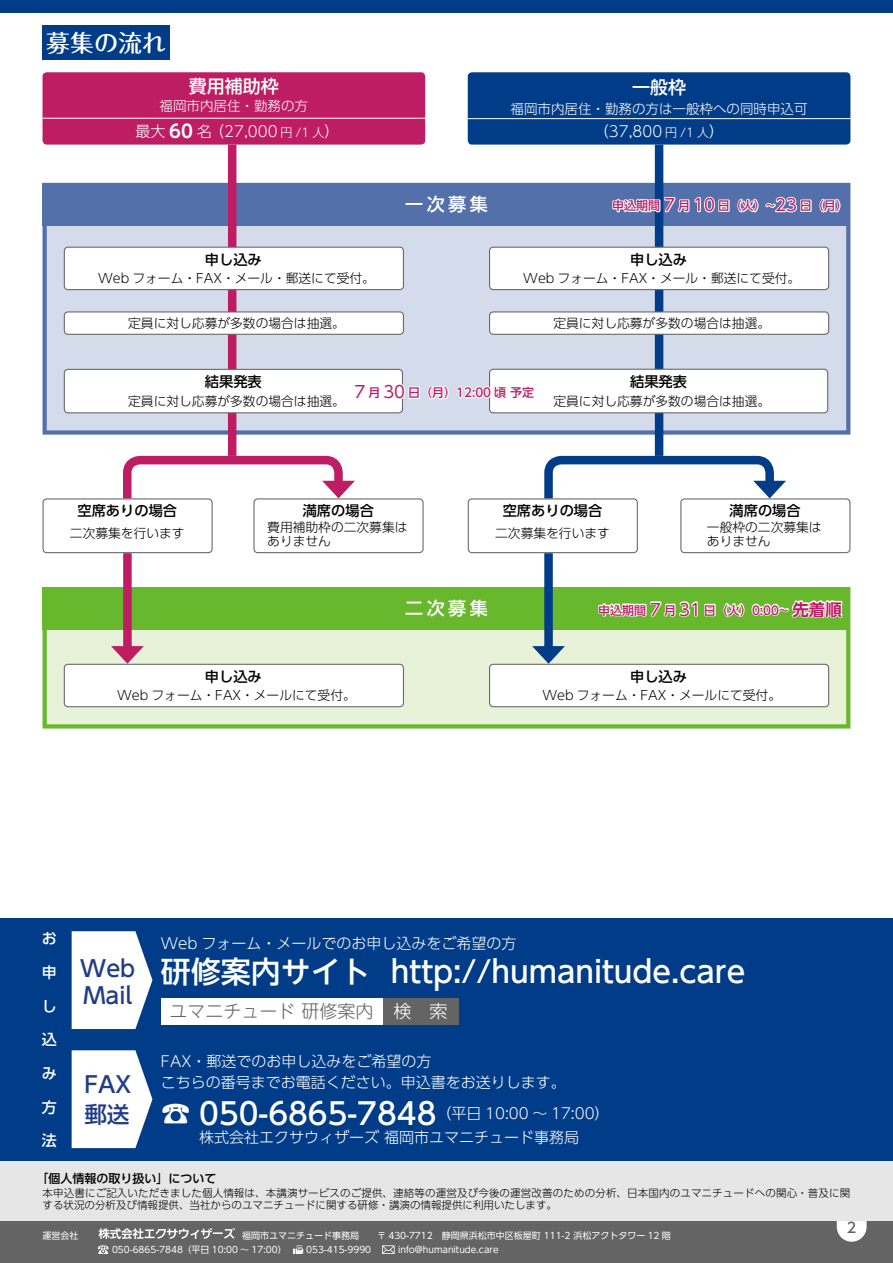
<style>
.page{position:relative;width:893px;height:1263px;background:#fff}
.page>*{position:absolute;margin:0;border:0;box-sizing:border-box;transform-origin:0 0}
.t1{font:500 30px "UD Shin Go NT Pr 6";color:#fff}
.t2{font:500 24px "Maru Fo Pro";color:#fff}
.t3{font:500 22.5px/30px "UD Shin Go Pr 6";color:#213d87}
.t4{font:500 18px "UD Shin Go Pr 6";letter-spacing:.1em;color:#fff}
.t5{font:300 18px "UD Shin M Go Pr 6";color:#656464}
.t6{font:300 18px "UD Shin Go Pr 6";color:#fff}
.t7{font:700 18px "UD Shin Go Pr 6 De";color:#fff}
.t8{font:16.5px "UD Shin Go Pr 6";color:#be1c63}
.t9{font:700 16.5px "UD Shin Go Pr 6 De";color:#be1c63}
.t10{font:300 15px/21px "UD Shin Go Pr 6";color:#fff}
.t11{font:300 15px "UD Shin Go Pro";color:#fff}
.t12{font:500 15px "UD Shin Go Pr 6";color:#fff}
.t13{font:500 14.25px "UD Shin Go Pr 6";color:#000}
.t14{font:500 14.25px "UD Shin Go Pr 6";color:#656464}
.t15{font:300 13.5px "UD Shin Go Pr 6";color:#fff}
.t16{font:300 12.75px/13.5px "UD Shin Go Pr 6";color:#000}
.t17{font:500 12px "UD Shin Go Pr 6";color:#be1c63}
.t18{font:500 12px "UD Shin Go Pr 6";color:#000}
.t19{font:300 12px "UD Shin Go Pr 6";color:#fff}
.t20{font:300 10.5px/12px "UD Shin Go Pr 6";letter-spacing:.015em;color:#000}
.t21{font:9px "UD Shin Go Pr 6";color:#fff}
</style>
<div class="page">
<div style="left:0;top:1220px;width:893px;height:43px;background:#656464"></div>
<svg style="left:382px;top:1245px;width:13px;height:9px"></svg>
<svg style="left:293px;top:1245px;width:10px;height:9px"></svg>
<svg style="left:98px;top:1245px;width:11px;height:9px"></svg>
<svg style="left:837px;top:1220px;width:29px;height:22px"></svg>
<svg style="left:99px;top:1228px;width:136px;height:11px"></svg>
<div style="left:0;top:0;width:893px;height:13px;background:#003d89"></div>
<div style="left:43px;top:26px;width:127px;height:34px;background:#003d89"></div>
<div style="left:43px;top:72px;width:382px;height:73px;background:#be1c63;border-radius:4px"></div>
<hr style="left:43px;top:118px;width:382px;height:1px;background:#fff">
<div style="left:43px;top:183px;width:807px;height:252px;background:#d4dbea;border:4px solid #5470ab"></div>
<div style="left:43px;top:587px;width:807px;height:141px;background:#e8f2d9;border:4px solid #68b82e"></div>
<div style="left:43px;top:183px;width:807px;height:42px;background:#5470ab"></div>
<div style="left:43px;top:587px;width:807px;height:43px;background:#68b82e"></div>
<div style="left:228px;top:145px;width:8px;height:311px;background:#be1c63"></div>
<div style="left:64px;top:247px;width:339px;height:43px;background:#fff;border-radius:4px"></div>
<div style="left:64px;top:247px;width:340px;height:43px;border:1px solid #656464;border-radius:4px"></div>
<div style="left:64px;top:664px;width:339px;height:43px;background:#fff;border-radius:4px"></div>
<div style="left:64px;top:664px;width:340px;height:43px;border:1px solid #656464;border-radius:4px"></div>
<div style="left:64px;top:312px;width:339px;height:22px;background:#fff;border-radius:4px"></div>
<div style="left:64px;top:311px;width:340px;height:24px;border:1px solid #656464;border-radius:4px"></div>
<div style="left:64px;top:369px;width:338px;height:44px;background:#fff;border-radius:4px"></div>
<div style="left:64px;top:369px;width:339px;height:44px;border:1px solid #656464;border-radius:4px"></div>
<div style="left:655px;top:145px;width:8px;height:311px;background:#013c88"></div>
<div style="left:544px;top:553px;width:9px;height:100px;background:#013c88"></div>
<svg style="left:532px;top:646px;width:33px;height:18px"></svg>
<svg style="left:612px;top:195px;width:229px;height:20px"></svg>
<svg style="left:598px;top:600px;width:245px;height:19px"></svg>
<div style="left:490px;top:312px;width:339px;height:22px;background:#fff;border-radius:4px"></div>
<div style="left:489px;top:311px;width:340px;height:24px;border:1px solid #656464;border-radius:4px"></div>
<div style="left:490px;top:369px;width:338px;height:44px;background:#fff;border-radius:4px"></div>
<div style="left:489px;top:369px;width:339px;height:44px;border:1px solid #656464;border-radius:4px"></div>
<div style="left:490px;top:247px;width:339px;height:43px;background:#fff;border-radius:4px"></div>
<div style="left:489px;top:247px;width:340px;height:43px;border:1px solid #656464;border-radius:4px"></div>
<div style="left:490px;top:664px;width:339px;height:43px;background:#fff;border-radius:4px"></div>
<div style="left:489px;top:664px;width:340px;height:43px;border:1px solid #656464;border-radius:4px"></div>
<svg style="left:401px;top:383px;width:19px;height:18px"></svg>
<svg style="left:427px;top:385px;width:64px;height:16px"></svg>
<div style="left:253px;top:498px;width:171px;height:55px;border:1px solid #656464;border-radius:4px"></div>
<div style="left:43px;top:498px;width:170px;height:55px;border:1px solid #656464;border-radius:4px"></div>
<div style="left:468px;top:498px;width:170px;height:55px;border:1px solid #656464;border-radius:4px"></div>
<div style="left:680px;top:498px;width:170px;height:55px;border:1px solid #656464;border-radius:4px"></div>
<svg style="left:119px;top:452px;width:236px;height:55px"></svg>
<div style="left:123px;top:553px;width:9px;height:100px;background:#be1c63"></div>
<svg style="left:111px;top:646px;width:33px;height:18px"></svg>
<svg style="left:540px;top:452px;width:246px;height:55px"></svg>
<div style="left:468px;top:72px;width:382px;height:73px;background:#013c88;border-radius:4px"></div>
<hr style="left:468px;top:118px;width:382px;height:1px;background:#fff">
<div style="left:0;top:1161px;width:893px;height:59px;background:#e6e6e6"></div>
<div style="left:0;top:918px;width:893px;height:243px;background:#013c88"></div>
<svg style="left:72px;top:1050px;width:80px;height:98px;background:#e4eaf2"></svg>
<svg style="left:72px;top:931px;width:80px;height:98px;background:#e4eaf2"></svg>
<div style="left:382px;top:998px;width:77px;height:27px;background:#656464"></div>
<div style="left:161px;top:998px;width:221px;height:27px;background:#fff"></div>
<h2 class="t2" style="left:46px;top:23px;width:122px">募集の流れ</h2>
<h3 class="t4" style="left:189px;top:71px;width:91px">費用補助枠</h3>
<p class="t15" style="left:160px;top:95px;width:150px">福岡市内居住・勤務の方</p>
<h3 class="t7" style="left:169px;top:116px;width:25px">60</h3>
<p class="t10" style="left:197px;top:120px;width:16px">名</p>
<p class="t10" style="left:136px;top:120px;width:31px">最大</p>
<p class="t10" style="left:209px;top:120px;width:70px">（27,000</p>
<p class="t10" style="left:325px;top:120px;width:16px">(</p>
<p class="t19" style="left:281px;top:123px;width:45px">円 /1 人</p>
<h3 class="t4" style="left:632px;top:73px;width:55px">一般枠</h3>
<p class="t15" style="left:510px;top:98px;width:299px">福岡市内居住・勤務の方は一般枠への同時申込可</p>
<p class="t10" style="left:709px;top:120px;width:16px">(</p>
<p class="t10" style="left:594px;top:120px;width:70px">（37,800</p>
<p class="t19" style="left:665px;top:123px;width:45px">円 /1 人</p>
<h3 class="t4" style="left:405px;top:189px;width:84px">一次募集</h3>
<p class="t8" style="left:693px;top:191px;width:23px">10</p>
<p class="t8" style="left:775px;top:191px;width:23px">23</p>
<p class="t8" style="left:664px;top:191px;width:12px">7</p>
<p class="t17" style="left:718px;top:196px;width:59px">日（火）~</p>
<p class="t17" style="left:800px;top:196px;width:49px">日（月(</p>
<p class="t17" style="left:612px;top:196px;width:49px">申込期間</p>
<p class="t17" style="left:678px;top:196px;width:13px">月</p>
<p class="t13" style="left:205px;top:247px;width:58px">申し込み</p>
<p class="t16" style="left:98px;top:271px;width:278px">Web フォーム・FAX・メール・郵送にて受付。</p>
<p class="t13" style="left:630px;top:247px;width:58px">申し込み</p>
<p class="t16" style="left:523px;top:271px;width:278px">Web フォーム・FAX・メール・郵送にて受付。</p>
<p class="t16" style="left:128px;top:316px;width:218px">定員に対し応募が多数の場合は抽選。</p>
<p class="t16" style="left:553px;top:316px;width:218px">定員に対し応募が多数の場合は抽選。</p>
<p class="t13" style="left:205px;top:370px;width:58px">結果発表</p>
<p class="t16" style="left:128px;top:394px;width:218px">定員に対し応募が多数の場合は抽選。</p>
<p class="t8" style="left:383px;top:378px;width:23px">30</p>
<p class="t8" style="left:354px;top:378px;width:12px">7</p>
<p class="t17" style="left:408px;top:383px;width:128px">日（月）12:00 頃予定</p>
<p class="t17" style="left:368px;top:383px;width:13px">月</p>
<p class="t13" style="left:630px;top:370px;width:58px">結果発表</p>
<p class="t16" style="left:553px;top:394px;width:218px">定員に対し応募が多数の場合は抽選。</p>
<p class="t13" style="left:77px;top:499px;width:101px">空席ありの場合</p>
<p class="t16" style="left:70px;top:526px;width:116px">二次募集を行います</p>
<p class="t13" style="left:303px;top:499px;width:73px">満席の場合</p>
<p class="t16" style="left:267px;top:520px;width:142px">費用補助枠の二次募集はありません</p>
<p class="t13" style="left:503px;top:499px;width:101px">空席ありの場合</p>
<p class="t16" style="left:495px;top:526px;width:116px">二次募集を行います</p>
<p class="t13" style="left:730px;top:499px;width:73px">満席の場合</p>
<p class="t16" style="left:707px;top:520px;width:116px">一般枠の二次募集はありません</p>
<p class="t13" style="left:205px;top:665px;width:58px">申し込み</p>
<p class="t16" style="left:117px;top:688px;width:240px">Web フォーム・FAX・メールにて受付。</p>
<h3 class="t4" style="left:405px;top:594px;width:84px">二次募集</h3>
<p class="t8" style="left:679px;top:596px;width:23px">31</p>
<p class="t8" style="left:650px;top:596px;width:12px">7</p>
<p class="t17" style="left:598px;top:600px;width:49px">申込期間</p>
<p class="t17" style="left:664px;top:600px;width:13px">月</p>
<p class="t9" style="left:792px;top:596px;width:51px">先着順</p>
<p class="t17" style="left:704px;top:600px;width:86px">日（火）0:00~</p>
<p class="t13" style="left:630px;top:665px;width:58px">申し込み</p>
<p class="t16" style="left:542px;top:688px;width:240px">Web フォーム・FAX・メールにて受付。</p>
<p class="t12" style="left:42px;top:926px;width:16px">お</p>
<p class="t12" style="left:42px;top:960px;width:15px">申</p>
<p class="t12" style="left:42px;top:994px;width:15px">し</p>
<p class="t12" style="left:42px;top:1027px;width:16px">込</p>
<p class="t12" style="left:42px;top:1061px;width:16px">み</p>
<p class="t12" style="left:42px;top:1095px;width:16px">方</p>
<p class="t12" style="left:42px;top:1128px;width:16px">法</p>
<h3 class="t3" style="left:80px;top:952px;width:56px">Web</h3>
<h3 class="t3" style="left:83px;top:979px;width:50px">Mail</h3>
<h3 class="t3" style="left:84px;top:1069px;width:48px">FAX郵送</h3>
<p class="t10" style="left:161px;top:932px;width:357px">Web フォーム・メールでのお申し込みをご希望の方</p>
<h1 class="t1" style="left:161px;top:947px;width:212px">研修案内サイト</h1>
<h3 class="t5" style="left:169px;top:996px;width:205px">ユマニチュード研修案内</h3>
<h1 class="t1" style="left:391px;top:947px;width:356px">http://humanitude.care</h1>
<h3 class="t6" style="left:393px;top:997px;width:55px">検　索</h3>
<p class="t10" style="left:161px;top:1050px;width:407px">FAX・郵送でのお申し込みをご希望の方<br>こちらの番号までお電話ください。申込書をお送りします。</p>
<p class="t11" style="left:436px;top:1101px;width:175px">（平日 10:00 ~ 17:00(</p>
<h1 class="t1" style="left:161px;top:1089px;width:277px">☎ 050-6865-7848</h1>
<p class="t11" style="left:199px;top:1125px;width:381px">株式会社エクサウィザーズ福岡市ユマニチュード事務局</p>
<p class="t18" style="left:37px;top:1168px;width:182px">「個人情報の取り扱い」について</p>
<p class="t20" style="left:43px;top:1186px;width:809px">本申込書にご記入いただきました個人情報は、本講演サービスのご提供、連絡等の運営及び今後の運営改善のための分析、日本国内のユマニチュードへの関心・普及に関する状況の分析及び情報提供、当社からのユマニチュードに関する研修・講演の情報提供に利用いたします。</p>
<p class="t21" style="left:43px;top:1228px;width:37px">運営会社</p>
<p class="t21" style="left:242px;top:1228px;width:430px">福岡市ユマニチュード事務局　　〒 430-7712　静岡県浜松市中区板屋町 111-2 浜松アクトタワー 12 階</p>
<p class="t21" style="left:112px;top:1242px;width:181px">050-6865-7848（平日 10:00 ～ 17:00）　</p>
<p class="t21" style="left:306px;top:1242px;width:76px">053-415-9990　</p>
<p class="t21" style="left:398px;top:1242px;width:102px">info@humanitude.care</p>
<p class="t14" style="left:847px;top:1216px;width:11px">2</p>
</div>
